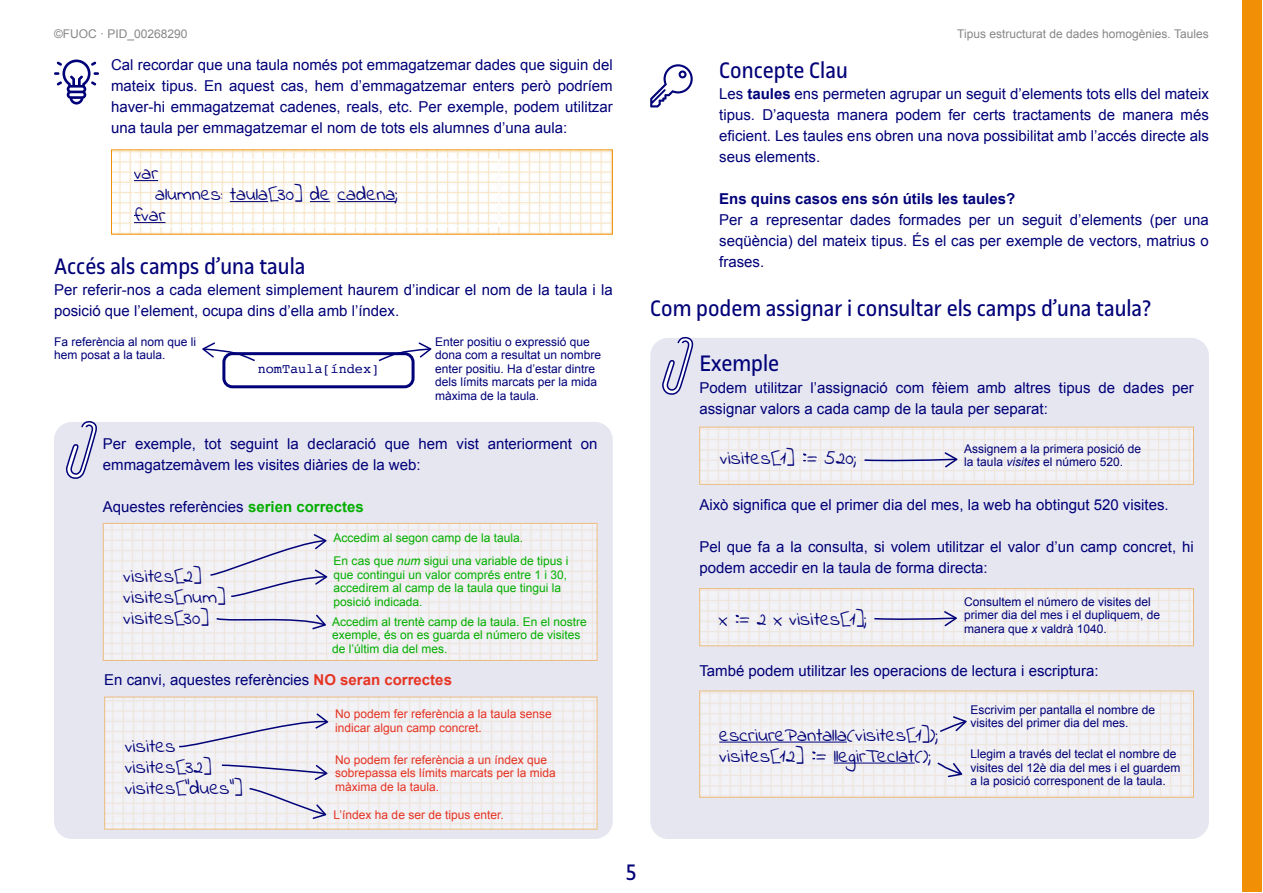
<style>
.page{position:relative;width:1263px;height:893px;background:#fff}
.page>*{position:absolute;margin:0;border:0;box-sizing:border-box;transform-origin:0 0}
.Texto_general{font:24px "UOC Sans";color:#000078}
.TITULO_NIVEL3{font:24px "UOC Sans";color:#000078}
.ejemplos{font:19.5px "Indie Flower";color:#000078}
.Texto_general-2{font:15px/21px "Arial";color:#000078}
.Texto_general-3{font:700 15px "Arial";color:#000078}
.texto_codigo{font:13.5px "Courier";color:#000078}
.explicaciones{font:12px/13.5px "Arial";color:#000078}
.explicaciones-2{font:12px/13.5px "Arial";color:#03af00}
.explicaciones-3{font:12px/13.5px "Arial";color:#e63423}
.t1{font:12px "Arial";color:#878787}
.s1{font-weight:700;color:#03af00}
.s2{font-style:italic}
.s3{font-weight:700;color:#e63423}
.s4{font-weight:700}
.s5{font-size:30px}
</style>
<div class="page">
<div style="left:1242px;top:1px;width:20px;height:891px;background:#f18f07"></div>
<div style="left:650px;top:338px;width:559px;height:501px;background:#e6e6f1;border-radius:18px"></div>
<svg style="left:662px;top:336px;width:32px;height:59px"></svg>
<div style="left:222px;top:352px;width:193px;height:36px;border:3px solid #000078;border-radius:9px"></div>
<div style="left:54px;top:422px;width:559px;height:417px;background:#e6e6f1;border-radius:18px"></div>
<svg style="left:65px;top:421px;width:32px;height:58px"></svg>
<svg style="left:650px;top:64px;width:43px;height:43px"></svg>
<img style="left:106px;top:699px;width:489px;height:128px">
<svg style="left:178px;top:713px;width:150px;height:35px"></svg>
<svg style="left:220px;top:764px;width:107px;height:16px"></svg>
<svg style="left:248px;top:787px;width:78px;height:32px"></svg>
<img style="left:105px;top:525px;width:490px;height:134px">
<svg style="left:209px;top:534px;width:118px;height:64px"></svg>
<svg style="left:215px;top:615px;width:111px;height:14px"></svg>
<img style="left:701px;top:693px;width:491px;height:103px">
<hr style="left:719px;top:742px;width:128px;height:1px;background:#000078">
<hr style="left:834px;top:763px;width:81px;height:1px;background:#000078">
<img style="left:701px;top:429px;width:491px;height:54px">
<svg style="left:863px;top:452px;width:94px;height:15px"></svg>
<svg style="left:377px;top:342px;width:54px;height:21px"></svg>
<svg style="left:202px;top:342px;width:55px;height:21px"></svg>
<svg style="left:54px;top:60px;width:45px;height:45px"></svg>
<img style="left:113px;top:151px;width:498px;height:82px">
<svg style="left:135px;top:180px;width:23px;height:1px"></svg>
<hr style="left:230px;top:201px;width:38px;height:1px;background:#000078">
<svg style="left:310px;top:201px;width:20px;height:1px"></svg>
<hr style="left:337px;top:201px;width:58px;height:1px;background:#000078">
<hr style="left:134px;top:222px;width:31px;height:1px;background:#000078">
<div style="left:132px;top:159px;width:368px;height:68px;border:2px solid #fff"></div>
<img style="left:701px;top:590px;width:491px;height:54px">
<svg style="left:873px;top:611px;width:84px;height:15px"></svg>
<svg style="left:939px;top:716px;width:28px;height:17px"></svg>
<svg style="left:936px;top:761px;width:26px;height:16px"></svg>
<p class="t1" style="left:54px;top:26px;width:135px">©FUOC · PID_00268290</p>
<p class="Texto_general-2" style="left:111px;top:55px;width:503px;text-align:justify">Cal recordar que una taula només pot emmagatzemar dades que siguin del mateix tipus. En aquest cas, hem d’emmagatzemar enters però podríem haver-hi emmagatzemat cadenes, reals, etc. Per exemple, podem utilitzar una taula per emmagatzemar el nom de tots els alumnes d’una aula:</p>
<p class="ejemplos" style="left:134px;top:160px;width:26px">var</p>
<p class="ejemplos" style="left:155px;top:181px;width:244px">alumnes: taula[30] de cadena;</p>
<p class="ejemplos" style="left:134px;top:202px;width:33px">fvar</p>
<p class="TITULO_NIVEL3" style="left:54px;top:253px;width:253px">Accés als camps d’una taula</p>
<p class="Texto_general-2" style="left:54px;top:279px;width:560px">Per referir-nos a cada element simplement haurem d’indicar el nom de la taula i la posició que l’element, ocupa dins d’ella amb l’índex.</p>
<p class="explicaciones" style="left:54px;top:335px;width:144px">Fa referència al nom que li hem posat a la taula.</p>
<p class="explicaciones" style="left:435px;top:335px;width:168px">Enter positiu o expressió que dona com a resultat un nombre enter positiu. Ha d’estar dintre dels límits marcats per la mida màxima de la taula.</p>
<p class="texto_codigo" style="left:258px;top:358px;width:123px">nomTaula[índex]</p>
<p class="Texto_general-2" style="left:103px;top:434px;width:496px">Per exemple, tot seguint la declaració que hem vist anteriorment on emmagatzemàvem les visites diàries de la web:</p>
<p class="Texto_general-2" style="left:103px;top:497px;width:262px">Aquestes referències <span class="s1">serien correctes</span></p>
<p class="ejemplos" style="left:123px;top:563px;width:80px">visites[2]</p>
<p class="ejemplos" style="left:123px;top:584px;width:104px">visites[num]</p>
<p class="ejemplos" style="left:123px;top:605px;width:87px">visites[30]</p>
<p class="explicaciones-2" style="left:334px;top:531px;width:191px">Accedim al segon camp de la taula.</p>
<p class="explicaciones-2" style="left:334px;top:555px;width:236px">En cas que <span class="s2">num</span> sigui una variable de tipus i que contingui un valor comprés entre 1 i 30, accedirem al camp de la taula que tingui la posició indicada.</p>
<p class="explicaciones-2" style="left:332px;top:615px;width:256px">Accedim al trentè camp de la taula. En el nostre exemple, és on es guarda el número de visites de l’últim dia del mes.</p>
<p class="Texto_general-2" style="left:104px;top:669px;width:349px">En canvi, aquestes referències <span class="s3">NO seran correctes</span></p>
<p class="ejemplos" style="left:125px;top:733px;width:52px">visites</p>
<p class="ejemplos" style="left:125px;top:754px;width:88px">visites[32]</p>
<p class="ejemplos" style="left:125px;top:775px;width:119px">visites[“dues”]</p>
<p class="explicaciones-3" style="left:335px;top:708px;width:218px">No podem fer referència a la taula sense indicar algun camp concret.</p>
<p class="explicaciones-3" style="left:335px;top:753px;width:222px">No podem fer referència a un índex que sobrepassa els límits marcats per la mida màxima de la taula.</p>
<p class="explicaciones-3" style="left:334px;top:808px;width:172px">L’índex ha de ser de tipus enter.</p>
<p class="t1" style="left:957px;top:26px;width:253px">Tipus estructurat de dades homogènies. Taules</p>
<p class="TITULO_NIVEL3" style="left:719px;top:57px;width:130px">Concepte Clau</p>
<p class="Texto_general-2" style="left:719px;top:84px;width:491px;text-align:justify">Les <span class="s4">taules</span> ens permeten agrupar un seguit d’elements tots ells del mateix tipus. D’aquesta manera podem fer certs tractaments de manera més eficient. Les taules ens obren una nova possibilitat amb l’accés directe als seus elements.</p>
<p class="Texto_general-3" style="left:719px;top:189px;width:297px">Ens quins casos ens són útils les taules?</p>
<p class="Texto_general-2" style="left:719px;top:210px;width:491px;text-align:justify">Per a representar dades formades per un seguit d’elements (per una seqüència) del mateix tipus. És el cas per exemple de vectors, matrius o frases.</p>
<p class="Texto_general" style="left:650px;top:295px;width:503px">Com podem assignar i consultar els camps d’una taula?</p>
<p class="TITULO_NIVEL3" style="left:699px;top:350px;width:82px">Exemple</p>
<p class="Texto_general-2" style="left:699px;top:377px;width:496px">Podem utilitzar l’assignació com fèiem amb altres tipus de dades per assignar valors a cada camp de la taula per separat:</p>
<p class="ejemplos" style="left:720px;top:445px;width:138px">visites[1] <span class="s5">:</span>= 520;</p>
<p class="explicaciones" style="left:964px;top:442px;width:178px">Assignem a la primera posició de la taula <span class="s2">visites</span> el número 520.</p>
<p class="Texto_general-2" style="left:699px;top:495px;width:471px">Això significa que el primer dia del mes, la web ha obtingut 520 visites.</p>
<p class="Texto_general-2" style="left:699px;top:537px;width:496px">Pel que fa a la consulta, si volem utilitzar el valor d’un camp concret, hi podem accedir en la taula de forma directa:</p>
<p class="ejemplos" style="left:719px;top:606px;width:149px">x <span class="s5">:</span>= 2 x visites[1];</p>
<p class="explicaciones" style="left:964px;top:595px;width:198px">Consultem el número de visites del primer dia del mes i el dupliquem, de manera que <span class="s2">x</span> valdrà 1040.</p>
<p class="Texto_general-2" style="left:699px;top:660px;width:401px">També podem utilitzar les operacions de lectura i escriptura:</p>
<p class="ejemplos" style="left:719px;top:722px;width:220px">escriurePantalla(visites[1]);</p>
<p class="ejemplos" style="left:719px;top:743px;width:213px">visites[12] <span class="s5">:</span>= llegirTeclat();</p>
<p class="explicaciones" style="left:970px;top:703px;width:186px">Escrivim per pantalla el nombre de visites del primer dia del mes.</p>
<p class="explicaciones" style="left:970px;top:747px;width:212px">Llegim a través del teclat el nombre de visites del 12è dia del mes i el guardem a la posició corresponent de la taula.</p>
<h1 class="Texto_general" style="left:626px;top:859px;width:12px">5</h1>
</div>
